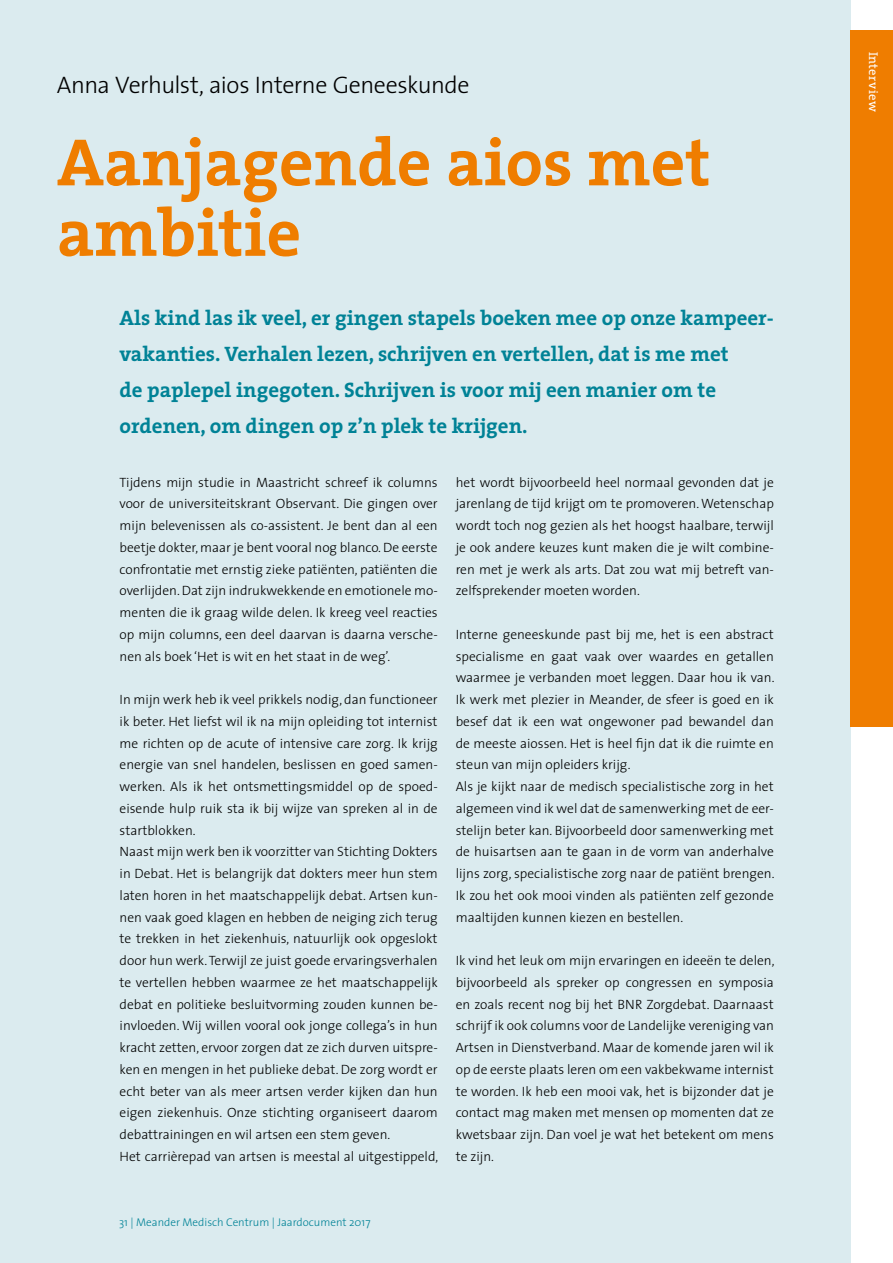
<style>
.page{position:relative;width:893px;height:1263px;background:#fff}
.page>*{position:absolute;margin:0;border:0;box-sizing:border-box;transform-origin:0 0}
.t1{font:700 67.5px/70.5px "The Serif";color:#ef7d00}
.t2{font:300 24px "The Sans";letter-spacing:-.02em;color:#000}
.t3{font:700 21px/36px "The Serif";color:#008296}
.t4{font:300 13.5px/21.8px "The Sans";color:#000;text-align:justify}
.t5{font:12.75px "The Serif";letter-spacing:.03em;color:#fff}
.t6{font:300 11.25px "The Sans";color:#008296}
</style>
<div class="page">
<div style="left:0;top:0;width:850px;height:1263px;background:#dbebef"></div>
<div style="left:850px;top:30px;width:43px;height:696px;background:#ef7d00"></div>
<h2 class="t2" style="left:57px;top:65px;width:414px">Anna Verhulst, aios Interne Geneeskunde</h2>
<h1 class="t1" style="left:57px;top:125px;width:655px">Aanjagende aios met ambitie</h1>
<h3 class="t3" style="left:120px;top:299px;width:656px">Als kind las ik veel, er gingen stapels boeken mee op onze kampeer&shy;vakanties. Verhalen lezen, schrijven en vertellen, dat is me met<br>de paplepel ingegoten. Schrijven is voor mij een manier om te ordenen, om dingen op z’n plek te krijgen.</h3>
<p class="t4" style="left:120px;top:471px;width:320px">Tijdens mijn studie in Maastricht schreef ik columns voor de universiteitskrant Observant. Die gingen over mijn belevenissen als co-assistent. Je bent dan al een beetje dokter, maar je bent vooral nog blanco. De eerste confrontatie met ernstig zieke patiënten, patiënten die overlijden. Dat zijn indrukwekkende en emotionele mo&shy;menten die ik graag wilde delen. Ik kreeg veel reacties op mijn columns, een deel daarvan is daarna versche&shy;nen als boek ‘Het is wit en het staat in de weg’.</p>
<p class="t4" style="left:120px;top:688px;width:320px;text-align:left">In mijn werk heb ik veel prikkels nodig, dan functioneer ik beter. Het liefst wil ik na mijn opleiding tot internist me richten op de acute of intensive care zorg. Ik krijg energie van snel handelen, beslissen en goed samen&shy;werken. Als ik het ontsmettingsmiddel op de spoed&shy;eisende hulp ruik sta ik bij wijze van spreken al in de startblokken.<br>Naast mijn werk ben ik voorzitter van Stichting Dokters in Debat. Het is belangrijk dat dokters meer hun stem laten horen in het maatschappelijk debat. Artsen kun&shy;nen vaak goed klagen en hebben de neiging zich terug te trekken in het ziekenhuis, natuurlijk ook opgeslokt door hun werk. Terwijl ze juist goede ervaringsverhalen te vertellen hebben waarmee ze het maatschappelijk debat en politieke besluitvorming zouden kunnen be&shy;ï nvloeden. Wij willen vooral ook jonge collega’s in hun kracht zetten, ervoor zorgen dat ze zich durven uitspre&shy;ken en mengen in het publieke debat. De zorg wordt er echt beter van als meer artsen verder kijken dan hun eigen ziekenhuis. Onze stichting organiseert daarom debattrainingen en wil artsen een stem geven.<br>Het carrièrepad van artsen is meestal al uitgestippeld,</p>
<p class="t4" style="left:456px;top:471px;width:320px">het wordt bijvoorbeeld heel normaal gevonden dat je jarenlang de tijd krijgt om te promoveren. Wetenschap wordt toch nog gezien als het hoogst haalbare, terwijl je ook andere keuzes kunt maken die je wilt combine&shy;ren met je werk als arts. Dat zou wat mij betreft van&shy;zelfsprekender moeten worden.</p>
<p class="t4" style="left:456px;top:623px;width:320px;text-align:left">Interne geneeskunde past bij me, het is een abstract specialisme en gaat vaak over waardes en getallen waarmee je verbanden moet leggen. Daar hou ik van.<br>Ik werk met plezier in Meander, de sfeer is goed en ik besef dat ik een wat ongewoner pad bewandel dan de meeste aiossen. Het is heel fijn dat ik die ruimte en steun van mijn opleiders krijg.<br>Als je kijkt naar de medisch specialistische zorg in het algemeen vind ik wel dat de samenwerking met de eer&shy;stelijn beter kan. Bijvoorbeeld door samenwerking met de huisartsen aan te gaan in de vorm van anderhalve lijns zorg, specialistische zorg naar de patiënt brengen.<br>Ik zou het ook mooi vinden als patiënten zelf gezonde maaltijden kunnen kiezen en bestellen.</p>
<p class="t4" style="left:456px;top:949px;width:320px">Ik vind het leuk om mijn ervaringen en ideeën te delen, bijvoorbeeld als spreker op congressen en symposia en zoals recent nog bij het BNR Zorgdebat. Daarnaast schrijf ik ook columns voor de Landelijke vereniging van Artsen in Dienstverband. Maar de komende jaren wil ik op de eerste plaats leren om een vakbekwame internist te worden. Ik heb een mooi vak, het is bijzonder dat je contact mag maken met mensen op momenten dat ze kwetsbaar zijn. Dan voel je wat het betekent om mens te zijn.</p>
<p class="t6" style="left:119px;top:1213px;width:253px">31 | Meander Medisch Centrum | Jaardocument 2017</p>
<p class="t5" style="left:884px;top:52px;width:62px;rotate:90deg">Interview</p>
</div>
